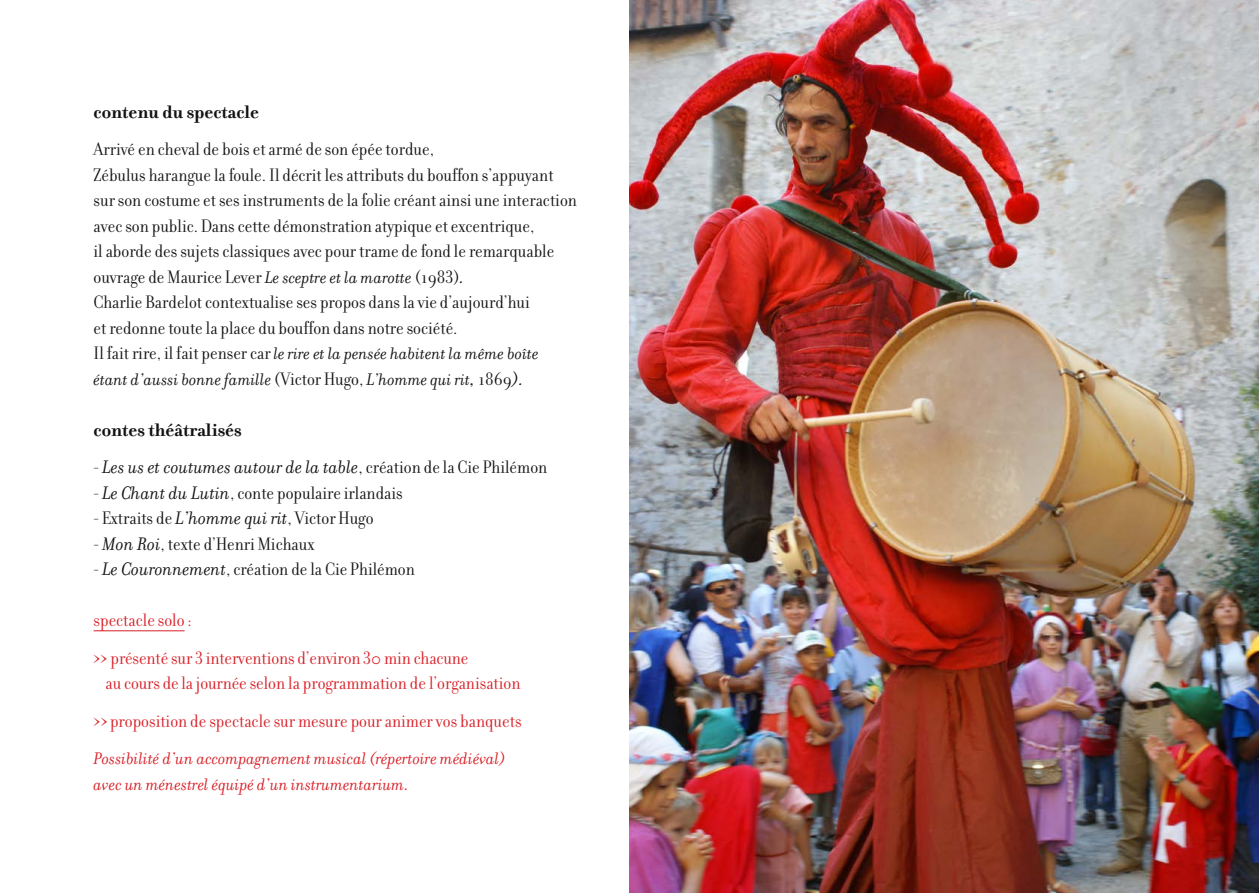
<style>
.page{position:relative;width:1259px;height:893px;background:#fff}
.page>*{position:absolute;margin:0;border:0;box-sizing:border-box;transform-origin:0 0}
.t1{font:19.5px/25.5px "Filosofia Grand";color:#121212}
.t2{font:19.5px "Filosofia Grand";color:#d81f27}
.t3{font:italic 19.5px "Filosofia";color:#121212}
.t4{font:700 19.5px "Filosofia";color:#121212}
.t5{font:italic 18px "Filosofia";color:#121212}
.t6{font:italic 18px "Filosofia";color:#d81f27}
.s1{font-family:"Filosofia";font-style:italic;font-size:18px}
.s2{font-family:"Filosofia";font-style:italic}
.s3{font-family:"Filosofia Grand";font-style:normal;font-size:19.5px}
.s4{font-size:19.5px}
.s5{font-family:"Filosofia Grand";font-style:normal}
</style>
<div class="page">
<img style="left:629px;top:0;width:630px;height:893px">
<hr style="left:94px;top:630px;width:91px;height:1px;background:#d81f27">
<p class="t4" style="left:94px;top:100px;width:167px">contenu du spectacle</p>
<p class="t1" style="left:94px;top:137px;width:342px">Arrivé en cheval de bois et armé de son épée tordue,</p>
<p class="t1" style="left:94px;top:162px;width:461px">Zébulus harangue la foule. Il décrit les attributs du bouffon s’appuyant</p>
<p class="t1" style="left:94px;top:188px;width:485px">sur son costume et ses instruments de la folie créant ainsi une interaction avec son public. Dans cette démonstration atypique et excentrique,</p>
<p class="t1" style="left:94px;top:239px;width:462px">il aborde des sujets classiques avec pour trame de fond le remarquable ouvrage de Maurice Lever <span class="s1">Le sceptre et la marotte</span> (1983)<span class="s2">.</span></p>
<p class="t1" style="left:94px;top:290px;width:438px">Charlie Bardelot contextualise ses propos dans la vie d’aujourd’hui</p>
<p class="t1" style="left:94px;top:315px;width:365px">et redonne toute la place du bouffon dans notre société.</p>
<p class="t5" style="left:94px;top:344px;width:447px"><span class="s3">Il fait rire, il fait penser car</span> le rire et la pensée habitent la même boîte</p>
<p class="t5" style="left:94px;top:369px;width:432px">étant d’aussi bonne famille <span class="s3">(Victor Hugo,</span> L’homme qui rit<span class="s4">,</span> <span class="s3">1869</span><span class="s4">).</span></p>
<p class="t4" style="left:94px;top:418px;width:150px">contes théâtralisés</p>
<p class="t3" style="left:94px;top:457px;width:455px"><span class="s5">-</span> Les us et coutumes autour de la table<span class="s5">, création de la Cie Philémon</span></p>
<p class="t1" style="left:94px;top:480px;width:311px">- <span class="s2">Le Chant du Lutin</span>, conte populaire irlandais</p>
<p class="t1" style="left:94px;top:506px;width:281px">- Extraits de <span class="s2">L’homme qui rit</span>, Victor Hugo</p>
<p class="t1" style="left:94px;top:531px;width:222px">- <span class="s2">Mon Roi</span>, texte d’Henri Michaux</p>
<p class="t1" style="left:94px;top:557px;width:323px">- <span class="s2">Le Couronnement</span>, création de la Cie Philémon</p>
<p class="t2" style="left:94px;top:610px;width:100px">spectacle solo :</p>
<p class="t2" style="left:94px;top:647px;width:376px">&gt;&gt; présenté sur 3 interventions d’environ 30 min chacune</p>
<p class="t2" style="left:106px;top:673px;width:416px">au cours de la journée selon la programmation de l’organisation</p>
<p class="t2" style="left:94px;top:710px;width:429px">&gt;&gt; proposition de spectacle sur mesure pour animer vos banquets</p>
<p class="t6" style="left:94px;top:749px;width:413px">Possibilité d’un accompagnement musical (répertoire médiéval)</p>
<p class="t6" style="left:94px;top:774px;width:317px">avec un ménestrel équipé d’un instrumentarium.</p>
</div>
